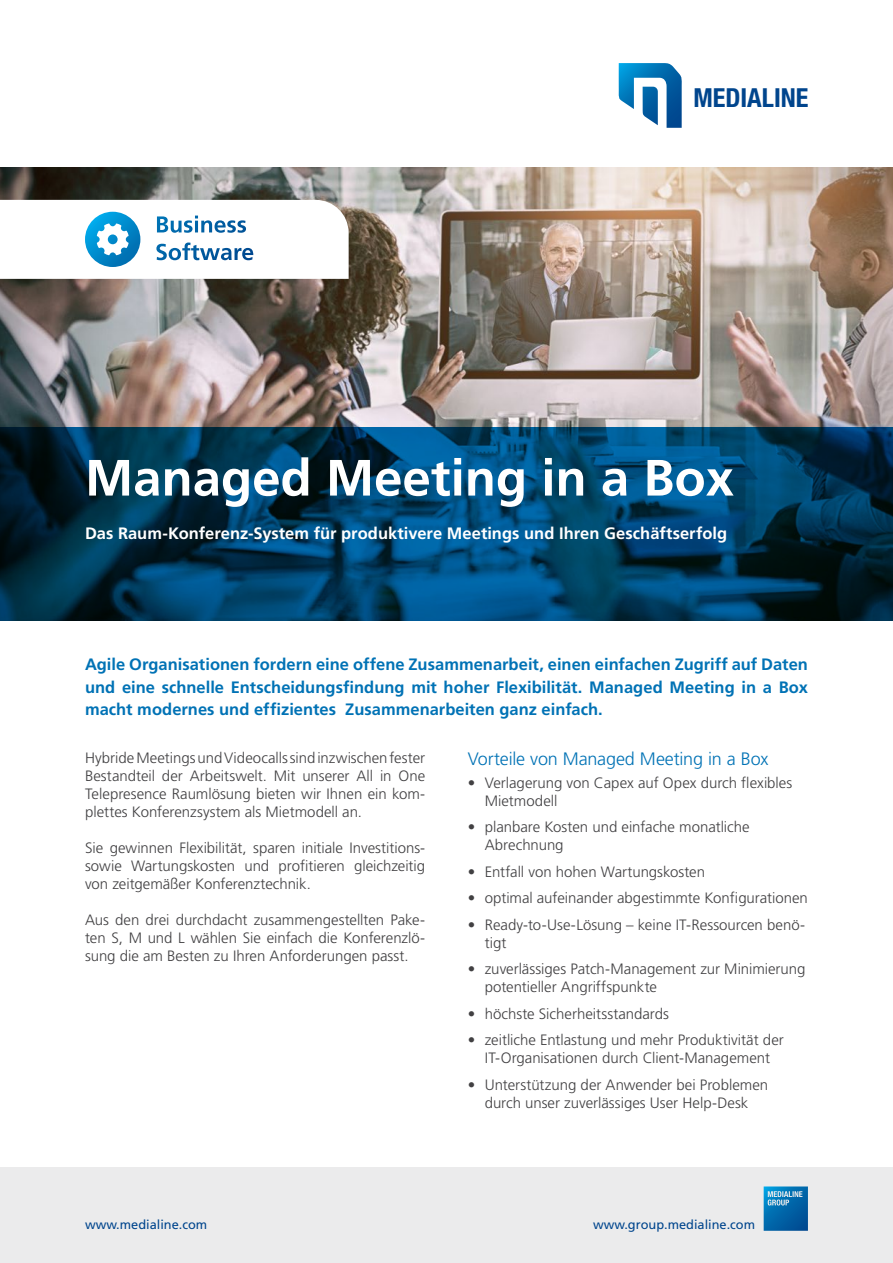
<style>
.page{position:relative;width:893px;height:1263px;background:#fff}
.page>*{position:absolute;margin:0;border:0;box-sizing:border-box;transform-origin:0 0}
.t1{font:700 51px "Frutiger LT Pro";color:#fff}
.t2{font:700 condensed 26.25px "Helvetica Neue";color:#00458d}
.t3{font:300 18px "Frutiger LT Pro";letter-spacing:-.01em;color:#0072b5}
.t4{font:700 16.5px/22.5px "Frutiger LT Pro";color:#0072b5;text-align:justify}
.t5{font:700 16.5px "Frutiger LT Pro";color:#fff}
.t6{font:300 15px/18px "Frutiger LT Pro";color:#414042}
.t7{font:12.75px "Frutiger LT Pro";color:#00458d}
</style>
<div class="page">
<img style="left:0;top:168px;width:893px;height:259px">
<svg style="left:0;top:200px;width:349px;height:79px"></svg>
<svg style="left:0;top:427px;width:893px;height:194px;background:#003c5f"></svg>
<div style="left:0;top:1167px;width:893px;height:96px;background:#ebebec"></div>
<svg style="left:764px;top:1186px;width:44px;height:45px;background:#1976b2"></svg>
<svg style="left:618px;top:63px;width:64px;height:65px"></svg>
<h2 class="t2" style="left:693px;top:82px;width:117px">MEDIALINE</h2>
<h1 class="t1" style="left:85px;top:447px;width:650px">Managed Meeting in a Box</h1>
<p class="t5" style="left:85px;top:524px;width:644px">Das Raum-Konferenz-System für produktivere Meetings und Ihren Geschäftserfolg</p>
<p class="t4" style="left:85px;top:653px;width:724px">Agile Organisationen fordern eine offene Zusammenarbeit, einen einfachen Zugriff auf Daten und eine schnelle Entscheidungsfindung mit hoher Flexibilität. Managed Meeting in a Box macht modernes und effizientes Zusammenarbeiten ganz einfach.</p>
<p class="t6" style="left:85px;top:749px;width:342px;text-align:justify">Hybride Meetings und Videocalls sind inzwischen fester Bestandteil der Arbeitswelt. Mit unserer All in One Telepresence Raumlösung bieten wir Ihnen ein kom&shy;plettes Konferenzsystem als Mietmodell an.</p>
<p class="t6" style="left:85px;top:839px;width:342px;text-align:justify">Sie gewinnen Flexibilität, sparen initiale Investitions&shy;sowie Wartungskosten und profitieren gleichzeitig von zeitgemäßer Konferenztechnik.</p>
<p class="t6" style="left:85px;top:911px;width:342px;text-align:justify">Aus den drei durchdacht zusammengestellten Pake&shy;ten S, M und L wählen Sie einfach die Konferenzlö&shy;sung die am Besten zu Ihren Anforderungen passt.</p>
<p class="t3" style="left:468px;top:749px;width:302px">Vorteile von Managed Meeting in a Box</p>
<p class="t6" style="left:485px;top:774px;width:309px;text-indent:-17px">• Verlagerung von Capex auf Opex durch flexibles<br>Mietmodell</p>
<p class="t6" style="left:485px;top:818px;width:266px;text-indent:-17px">• planbare Kosten und einfache monatliche<br>Abrechnung</p>
<p class="t6" style="left:468px;top:863px;width:239px">• Entfall von hohen Wartungskosten</p>
<p class="t6" style="left:468px;top:889px;width:342px">• optimal aufeinander abgestimmte Konfigurationen</p>
<p class="t6" style="left:485px;top:916px;width:322px;text-indent:-17px">• Ready-to-Use-Lösung – keine IT-Ressourcen benö&shy;tigt</p>
<p class="t6" style="left:485px;top:960px;width:322px;text-indent:-17px">• zuverlässiges Patch-Management zur Minimierung potentieller Angriffspunkte</p>
<p class="t6" style="left:468px;top:1005px;width:203px">• höchste Sicherheitsstandards</p>
<p class="t6" style="left:468px;top:1031px;width:318px;text-align:center">• zeitliche Entlastung und mehr Produktivität der<br>IT-Organisationen durch Client-Management</p>
<p class="t6" style="left:468px;top:1076px;width:302px;text-align:center">• Unterstützung der Anwender bei Problemen durch unser zuverlässiges User Help-Desk</p>
<p class="t7" style="left:85px;top:1216px;width:124px">www.medialine.com</p>
<p class="t7" style="left:593px;top:1216px;width:164px">www.group.medialine.com</p>
</div>
